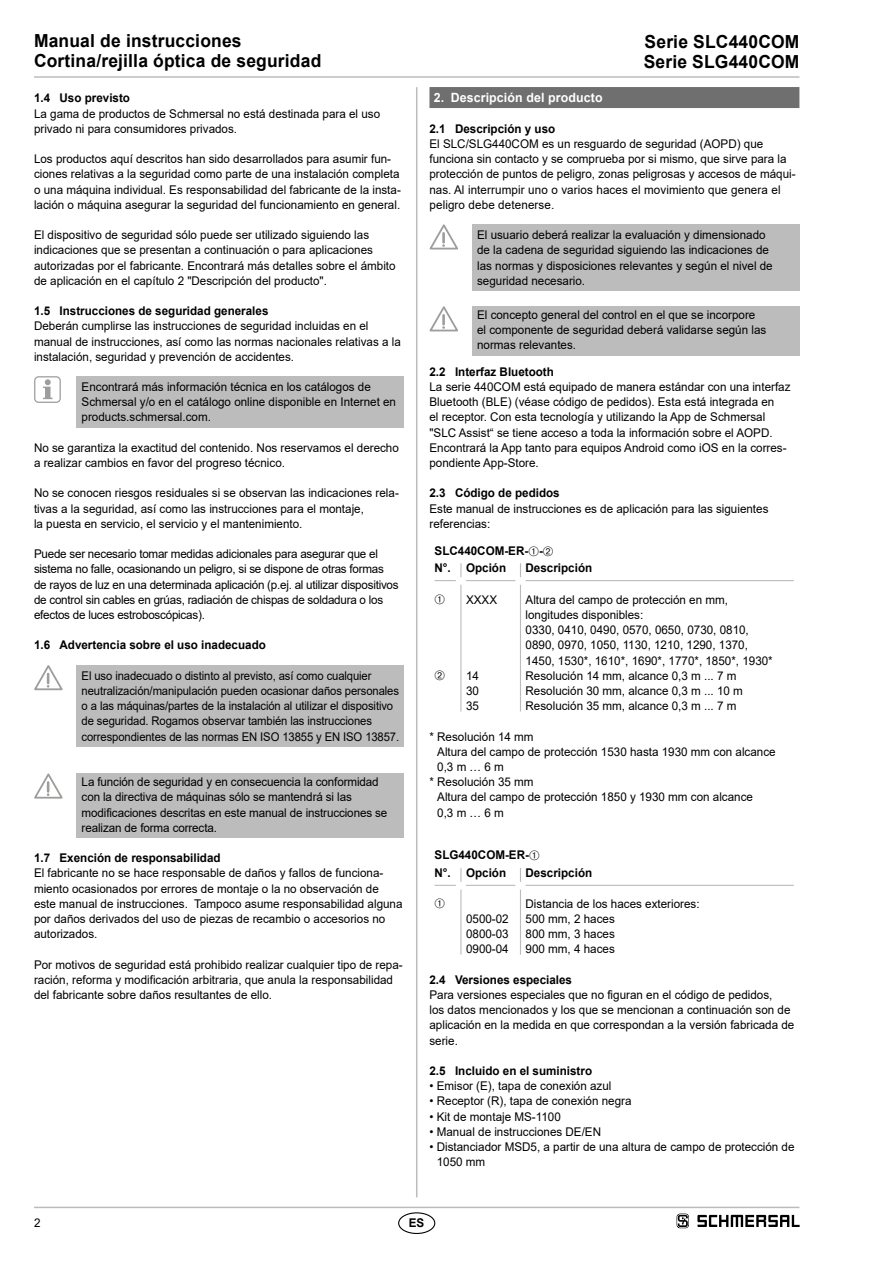
<style>
.page{position:relative;width:893px;height:1263px;background:#fff}
.page>*{position:absolute;margin:0;border:0;box-sizing:border-box;transform-origin:0 0}
.t1{font:700 18px/20.2px "Arial";letter-spacing:.01em;color:#000}
.t2{font:700 12.75px "Arial";letter-spacing:.01em;color:#fff}
.t3{font:12px/15.1px "Arial";color:#000}
.t4{font:700 12px/17.2px "Arial";color:#000}
.t5{font:12px/15.1px "Arial";letter-spacing:-.02em;color:#000}
.t6{font:12px/15.1px "Arial";color:#000;scale:.94 1}
</style>
<div class="page">
<hr style="left:34px;top:1207px;width:765px;height:1px;background:#bcbcbc">
<hr style="left:34px;top:76px;width:765px;height:2px;background:#bcbcbc">
<hr style="left:416px;top:87px;width:1px;height:1110px;background:#bcbcbc">
<div style="left:398px;top:1212px;width:37px;height:22px;border:1px solid #000;border-radius:50%"></div>
<div style="left:77px;top:376px;width:327px;height:51px;background:#bcbcbc"></div>
<svg style="left:43px;top:379px;width:9px;height:20px"></svg>
<div style="left:34px;top:376px;width:27px;height:27px;border:1px solid #9d9d9c;border-radius:4px"></div>
<div style="left:77px;top:665px;width:327px;height:81px;background:#bcbcbc"></div>
<svg style="left:34px;top:665px;width:29px;height:26px"></svg>
<div style="left:77px;top:773px;width:327px;height:65px;background:#bcbcbc"></div>
<svg style="left:34px;top:773px;width:29px;height:26px"></svg>
<div style="left:429px;top:87px;width:370px;height:21px;background:#706f6f"></div>
<div style="left:472px;top:224px;width:327px;height:67px;background:#bcbcbc"></div>
<svg style="left:429px;top:224px;width:29px;height:26px"></svg>
<div style="left:472px;top:306px;width:327px;height:49px;background:#bcbcbc"></div>
<svg style="left:429px;top:306px;width:29px;height:26px"></svg>
<hr style="left:520px;top:585px;width:1px;height:81px;background:#bcbcbc">
<svg style="left:520px;top:666px;width:1px;height:45px"></svg>
<hr style="left:460px;top:585px;width:1px;height:81px;background:#bcbcbc">
<svg style="left:460px;top:666px;width:1px;height:45px"></svg>
<svg style="left:434px;top:563px;width:92px;height:18px"></svg>
<hr style="left:466px;top:580px;width:49px;height:1px;background:#bcbcbc">
<hr style="left:526px;top:580px;width:268px;height:1px;background:#bcbcbc">
<svg style="left:677px;top:1213px;width:12px;height:15px"></svg>
<svg style="left:697px;top:1215px;width:102px;height:12px"></svg>
<svg style="left:434px;top:868px;width:360px;height:87px"></svg>
<h1 class="t1" style="left:34px;top:31px;width:289px">Manual de instrucciones<br>Cortina/rejilla óptica de seguridad</h1>
<h1 class="t1" style="left:644px;top:32px;width:157px">Serie SLC440COM<br>Serie SLG440COM</h1>
<p class="t4" style="left:34px;top:90px;width:98px">1.4 Uso previsto</p>
<p class="t3" style="left:34px;top:106px;width:348px">La gama de productos de Schmersal no está destinada para el uso privado ni para consumidores privados.</p>
<p class="t3" style="left:34px;top:151px;width:368px">Los productos aquí descritos han sido desarrollados para asumir fun&shy;ciones relativas a la seguridad como parte de una instalación completa o una máquina individual. Es responsabilidad del fabricante de la insta&shy;lación o máquina asegurar la seguridad del funcionamiento en general.</p>
<p class="t3" style="left:34px;top:227px;width:363px">El dispositivo de seguridad sólo puede ser utilizado siguiendo las indicaciones que se presentan a continuación o para aplicaciones autorizadas por el fabricante. Encontrará más detalles sobre el ámbito de aplicación en el capítulo 2 "Descripción del producto".</p>
<p class="t4" style="left:34px;top:302px;width:236px">1.5 Instrucciones de seguridad generales</p>
<p class="t3" style="left:34px;top:318px;width:368px">Deberán cumplirse las instrucciones de seguridad incluidas en el manual de instrucciones, así como las normas nacionales relativas a la instalación, seguridad y prevención de accidentes.</p>
<p class="t3" style="left:82px;top:379px;width:316px">Encontrará más información técnica en los catálogos de<br>Schmersal y/o en el catálogo online disponible en Internet en products.schmersal.com.</p>
<p class="t3" style="left:34px;top:440px;width:366px">No se garantiza la exactitud del contenido. Nos reservamos el derecho a realizar cambios en favor del progreso técnico.</p>
<p class="t3" style="left:34px;top:486px;width:366px">No se conocen riesgos residuales si se observan las indicaciones rela&shy;tivas a la seguridad, así como las instrucciones para el montaje,<br>la puesta en servicio, el servicio y el mantenimiento.</p>
<p class="t5" style="left:34px;top:546px;width:366px">Puede ser necesario tomar medidas adicionales para asegurar que el sistema no falle, ocasionando un peligro, si se dispone de otras formas de rayos de luz en una determinada aplicación (p.ej. al utilizar dispositivos de control sin cables en grúas, radiación de chispas de soldadura o los efectos de luces estroboscópicas).</p>
<p class="t4" style="left:34px;top:637px;width:233px">1.6 Advertencia sobre el uso inadecuado</p>
<p class="t6" style="left:82px;top:668px;width:339px">El uso inadecuado o distinto al previsto, así como cualquier neutralización/manipulación pueden ocasionar daños personales o a las máquinas/partes de la instalación al utilizar el dispositivo de seguridad. Rogamos observar también las instrucciones correspondientes de las normas EN ISO 13855 y EN ISO 13857.</p>
<p class="t3" style="left:82px;top:774px;width:307px">La función de seguridad y en consecuencia la conformidad con la directiva de máquinas sólo se mantendrá si las modificaciones descritas en este manual de instrucciones se realizan de forma correcta.</p>
<p class="t4" style="left:34px;top:849px;width:188px">1.7 Exención de responsabilidad</p>
<p class="t3" style="left:34px;top:865px;width:370px">El fabricante no se hace responsable de daños y fallos de funciona&shy;miento ocasionados por errores de montaje o la no observación de este manual de instrucciones. Tampoco asume responsabilidad alguna por daños derivados del uso de piezas de recambio o accesorios no autorizados.</p>
<p class="t3" style="left:34px;top:957px;width:370px">Por motivos de seguridad está prohibido realizar cualquier tipo de repa&shy;ración, reforma y modificación arbitraria, que anula la responsabilidad del fabricante sobre daños resultantes de ello.</p>
<p class="t2" style="left:434px;top:89px;width:170px">2. Descripción del producto</p>
<p class="t4" style="left:429px;top:120px;width:127px">2.1 Descripción y uso</p>
<p class="t3" style="left:429px;top:136px;width:368px">El SLC/SLG440COM es un resguardo de seguridad (AOPD) que funciona sin contacto y se comprueba por si mismo, que sirve para la protección de puntos de peligro, zonas peligrosas y accesos de máqui&shy;nas. Al interrumpir uno o varios haces el movimiento que genera el peligro debe detenerse.</p>
<p class="t3" style="left:477px;top:227px;width:297px">El usuario deberá realizar la evaluación y dimensionado de la cadena de seguridad siguiendo las indicaciones de las normas y disposiciones relevantes y según el nivel de seguridad necesario.</p>
<p class="t3" style="left:477px;top:307px;width:291px">El concepto general del control en el que se incorpore el componente de seguridad deberá validarse según las normas relevantes.</p>
<p class="t4" style="left:429px;top:363px;width:126px">2.2 Interfaz Bluetooth</p>
<p class="t3" style="left:429px;top:379px;width:363px">La serie 440COM está equipado de manera estándar con una interfaz Bluetooth (BLE) (véase código de pedidos). Esta está integrada en<br>el receptor. Con esta tecnología y utilizando la App de Schmersal "SLC Assist“ se tiene acceso a toda la información sobre el AOPD.<br>Encontrará la App tanto para equipos Android como iOS en la corres&shy;pondiente App-Store.</p>
<p class="t4" style="left:429px;top:485px;width:132px">2.3 Código de pedidos</p>
<p class="t3" style="left:429px;top:501px;width:341px">Este manual de instrucciones es de aplicación para las siguientes referencias:</p>
<p class="t4" style="left:435px;top:542px;width:120px">SLC440COM-ER-➀-➁<br>N°.</p>
<p class="t4" style="left:466px;top:560px;width:42px">Opción</p>
<p class="t4" style="left:526px;top:560px;width:68px">Descripción</p>
<p class="t3" style="left:466px;top:592px;width:33px">XXXX</p>
<p class="t3" style="left:526px;top:592px;width:249px">Altura del campo de protección en mm, longitudes disponibles:<br>0330, 0410, 0490, 0570, 0650, 0730, 0810, 0890, 0970, 1050, 1130, 1210, 1290, 1370, 1450, 1530*, 1610*, 1690*, 1770*, 1850*, 1930*</p>
<p class="t3" style="left:466px;top:668px;width:14px">14</p>
<p class="t3" style="left:526px;top:668px;width:212px">Resolución 14 mm, alcance 0,3 m ... 7 m</p>
<p class="t3" style="left:466px;top:683px;width:14px">30</p>
<p class="t3" style="left:526px;top:683px;width:219px">Resolución 30 mm, alcance 0,3 m ... 10 m</p>
<p class="t3" style="left:466px;top:698px;width:14px">35</p>
<p class="t3" style="left:526px;top:698px;width:212px">Resolución 35 mm, alcance 0,3 m ... 7 m</p>
<p class="t3" style="left:429px;top:729px;width:106px">* Resolución 14 mm</p>
<p class="t3" style="left:437px;top:744px;width:340px">Altura del campo de protección 1530 hasta 1930 mm con alcance</p>
<p class="t3" style="left:437px;top:759px;width:68px">0,3 m … 6 m</p>
<p class="t3" style="left:429px;top:774px;width:106px">* Resolución 35 mm</p>
<p class="t3" style="left:437px;top:789px;width:317px">Altura del campo de protección 1850 y 1930 mm con alcance</p>
<p class="t3" style="left:437px;top:805px;width:68px">0,3 m … 6 m</p>
<p class="t4" style="left:435px;top:846px;width:107px;line-height:18px">SLG440COM-ER-➀<br>N°.</p>
<p class="t4" style="left:466px;top:864px;width:42px">Opción</p>
<p class="t4" style="left:526px;top:864px;width:68px">Descripción</p>
<p class="t3" style="left:526px;top:896px;width:176px">Distancia de los haces exteriores:</p>
<p class="t3" style="left:466px;top:911px;width:44px">0500-02</p>
<p class="t3" style="left:526px;top:911px;width:91px">500 mm, 2 haces</p>
<p class="t3" style="left:466px;top:926px;width:44px">0800-03</p>
<p class="t3" style="left:526px;top:926px;width:91px">800 mm, 3 haces</p>
<p class="t3" style="left:466px;top:941px;width:44px">0900-04</p>
<p class="t3" style="left:526px;top:941px;width:91px">900 mm, 4 haces</p>
<p class="t4" style="left:429px;top:971px;width:144px">2.4 Versiones especiales</p>
<p class="t3" style="left:429px;top:987px;width:366px">Para versiones especiales que no figuran en el código de pedidos,<br>los datos mencionados y los que se mencionan a continuación son de aplicación en la medida en que correspondan a la versión fabricada de serie.</p>
<p class="t4" style="left:429px;top:1062px;width:164px">2.5 Incluido en el suministro</p>
<p class="t3" style="left:429px;top:1078px;width:183px">• Emisor (E), tapa de conexión azul</p>
<p class="t3" style="left:429px;top:1093px;width:204px">• Receptor (R), tapa de conexión negra</p>
<p class="t3" style="left:429px;top:1109px;width:133px">• Kit de montaje MS-1100</p>
<p class="t3" style="left:429px;top:1124px;width:173px">• Manual de instrucciones DE/EN</p>
<p class="t3" style="left:437px;top:1139px;width:359px;text-indent:-7px">• Distanciador MSD5, a partir de una altura de campo de protección de<br>1050 mm</p>
<p class="t3" style="left:34px;top:1215px;width:8px">2</p>
<p class="t4" style="left:409px;top:1214px;width:17px">ES</p>
</div>
